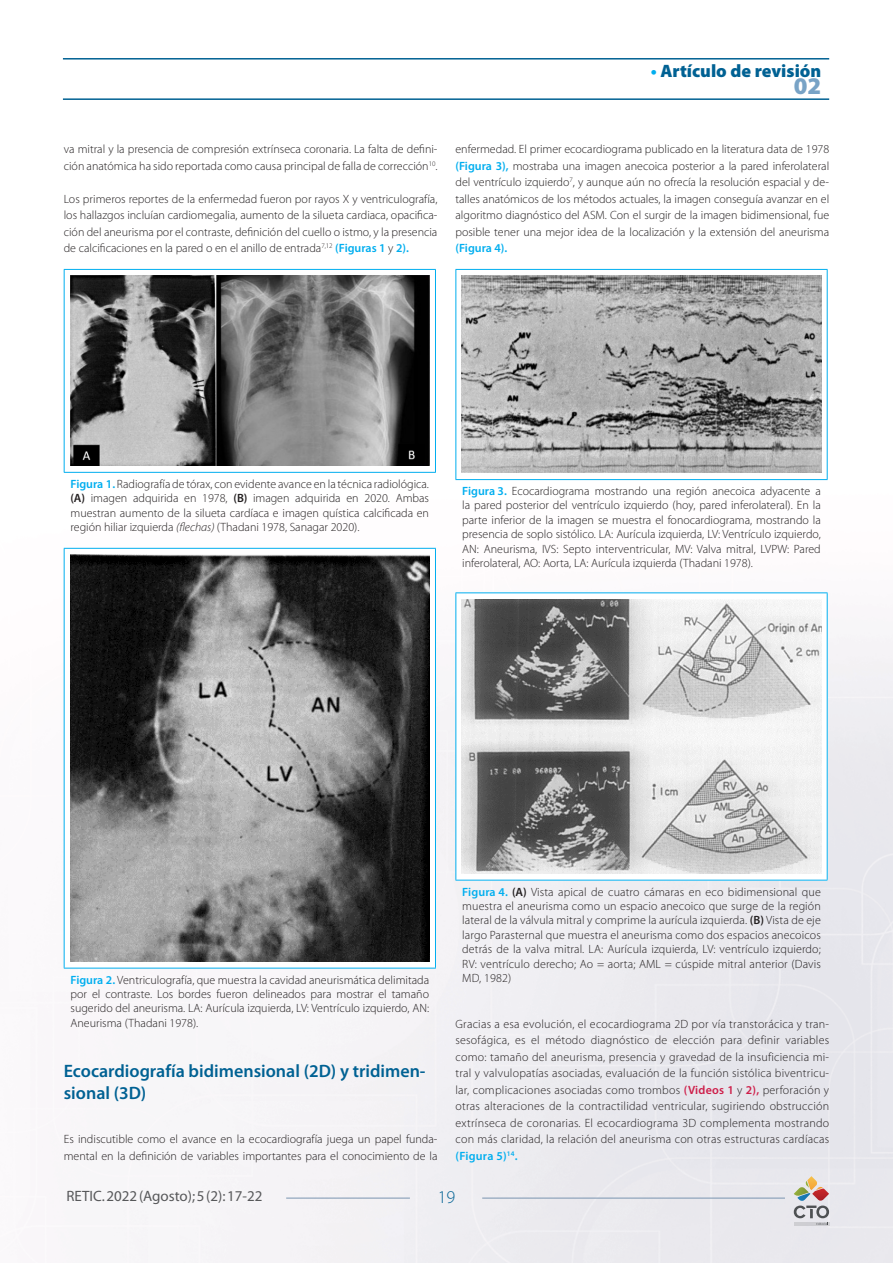
<style>
.page{position:relative;width:893px;height:1263px;background:#fff}
.page>*{position:absolute;margin:0;border:0;box-sizing:border-box;transform-origin:0 0}
.t1{font:900 24px "Myriad Pro";color:#78a3c6}
._02_Primer_Orden{font:600 18px/21.6px "Myriad Pro";color:#006193}
.t2{font:900 18px "Myriad Pro";color:#006193}
.t3{font:300 18px "Myriad Pro";color:#006193}
.t4{font:15px "Myriad Pro";color:#57585a}
._01_Texto_comun{font:300 12px/16.5px "Myriad Pro";color:#231f20;text-align:justify}
.s1{font-weight:700;color:#00aeef}
.s2{font-weight:600;color:#00aeef}
.s3{font-weight:600}
.s4{font-style:italic}
.s5{font-weight:600;color:#ce1d49}
</style>
<div class="page">
<hr style="left:63px;top:58px;width:766px;height:2px;background:#006193">
<hr style="left:63px;top:98px;width:766px;height:2px;background:#006193">
<hr style="left:482px;top:1198px;width:303px;height:1px;background:#7a94b0">
<hr style="left:286px;top:1198px;width:124px;height:1px;background:#7a94b0">
<hr style="left:794px;top:1222px;width:35px;height:4px;background:#ceced2">
<svg style="left:794px;top:1176px;width:35px;height:49px;background:#c7bdb8"></svg>
<hr style="left:64px;top:269px;width:372px;height:1px;background:#00aeef">
<hr style="left:64px;top:270px;width:1px;height:202px;background:#00aeef">
<hr style="left:435px;top:270px;width:1px;height:202px;background:#00aeef">
<hr style="left:64px;top:472px;width:372px;height:1px;background:#00aeef">
<img style="left:70px;top:276px;width:359px;height:190px">
<hr style="left:64px;top:548px;width:372px;height:1px;background:#00aeef">
<hr style="left:64px;top:549px;width:1px;height:419px;background:#00aeef">
<hr style="left:435px;top:549px;width:1px;height:419px;background:#00aeef">
<hr style="left:64px;top:968px;width:372px;height:1px;background:#00aeef">
<img style="left:70px;top:555px;width:359px;height:407px">
<svg style="left:456px;top:269px;width:371px;height:211px"></svg>
<hr style="left:455px;top:269px;width:373px;height:1px;background:#00aeef">
<hr style="left:455px;top:270px;width:1px;height:209px;background:#00aeef">
<hr style="left:827px;top:270px;width:1px;height:209px;background:#00aeef">
<hr style="left:455px;top:479px;width:373px;height:1px;background:#00aeef">
<img style="left:462px;top:276px;width:359px;height:196px">
<hr style="left:455px;top:592px;width:373px;height:1px;background:#00aeef">
<hr style="left:455px;top:593px;width:1px;height:287px;background:#00aeef">
<hr style="left:827px;top:593px;width:1px;height:287px;background:#00aeef">
<hr style="left:455px;top:880px;width:373px;height:1px;background:#00aeef">
<img style="left:462px;top:599px;width:359px;height:275px">
<h2 class="t2" style="left:651px;top:60px;width:172px"><span class="s1">•</span> Artículo de revisión</h2>
<h1 class="t1" style="left:794px;top:72px;width:29px">02</h1>
<p class="_01_Texto_comun" style="left:64px;top:141px;width:375px">va mitral y la presencia de compresión extrínseca coronaria. La falta de defini&shy;ción anatómica ha sido reportada como causa principal de falla de corrección<sup>10</sup>.</p>
<p class="_01_Texto_comun" style="left:64px;top:190px;width:375px">Los primeros reportes de la enfermedad fueron por rayos X y ventriculografía, los hallazgos incluían cardiomegalia, aumento de la silueta cardiaca, opacifica&shy;ción del aneurisma por el contraste, definición del cuello o istmo, y la presencia de calcificaciones en la pared o en el anillo de entrada<sup>7,12</sup> <span class="s2">(Figuras 1</span> y <span class="s2">2).</span></p>
<p class="_01_Texto_comun" style="left:455px;top:141px;width:375px">enfermedad. El primer ecocardiograma publicado en la literatura data de 1978 <span class="s2">(Figura 3),</span> mostraba una imagen anecoica posterior a la pared inferolateral del ventrículo izquierdo<sup>7</sup>, y aunque aún no ofrecía la resolución espacial y de&shy;talles anatómicos de los métodos actuales, la imagen conseguía avanzar en el algoritmo diagnóstico del ASM. Con el surgir de la imagen bidimensional, fue posible tener una mejor idea de la localización y la extensión del aneurisma <span class="s2">(Figura 4).</span></p>
<p class="_01_Texto_comun" style="left:71px;top:477px;width:360px;line-height:14.4px"><span class="s2">Figura 1.</span> Radiografía de tórax, con evidente avance en la técnica radiológica. <span class="s3">(A)</span> imagen adquirida en 1978, <span class="s3">(B)</span> imagen adquirida en 2020. Ambas muestran aumento de la silueta cardíaca e imagen quística calcificada en región hiliar izquierda <span class="s4">(flechas)</span> (Thadani 1978, Sanagar 2020).</p>
<p class="_01_Texto_comun" style="left:462px;top:484px;width:360px;line-height:14.4px"><span class="s2">Figura 3.</span> Ecocardiograma mostrando una región anecoica adyacente a la pared posterior del ventrículo izquierdo (hoy, pared inferolateral). En la parte inferior de la imagen se muestra el fonocardiograma, mostrando la presencia de soplo sistólico. LA: Aurícula izquierda, LV: Ventrículo izquierdo, AN: Aneurisma, IVS: Septo interventricular, MV: Valva mitral, LVPW: Pared inferolateral, AO: Aorta, LA: Aurícula izquierda (Thadani 1978).</p>
<p class="_01_Texto_comun" style="left:71px;top:972px;width:360px;line-height:14.4px"><span class="s2">Figura 2.</span> Ventriculografía, que muestra la cavidad aneurismática delimitada por el contraste. Los bordes fueron delineados para mostrar el tamaño sugerido del aneurisma. LA: Aurícula izquierda, LV: Ventrículo izquierdo, AN:<br>Aneurisma (Thadani 1978).</p>
<p class="_02_Primer_Orden" style="left:64px;top:1060px;width:363px">Ecocardiografía bidimensional (2D) y tridimen&shy;sional (3D)</p>
<p class="_01_Texto_comun" style="left:64px;top:1131px;width:375px">Es indiscutible como el avance en la ecocardiografía juega un papel funda&shy;mental en la definición de variables importantes para el conocimiento de la</p>
<p class="_01_Texto_comun" style="left:462px;top:884px;width:360px;line-height:14.4px"><span class="s2">Figura 4.</span> <span class="s3">(A)</span> Vista apical de cuatro cámaras en eco bidimensional que muestra el aneurisma como un espacio anecoico que surge de la región lateral de la válvula mitral y comprime la aurícula izquierda. <span class="s3">(B)</span> Vista de eje largo Parasternal que muestra el aneurisma como dos espacios anecoicos detrás de la valva mitral. LA: Aurícula izquierda, LV: ventrículo izquierdo; RV: ventrículo derecho; Ao = aorta; AML = cúspide mitral anterior (Davis MD, 1982)</p>
<p class="_01_Texto_comun" style="left:455px;top:1015px;width:375px">Gracias a esa evolución, el ecocardiograma 2D por vía transtorácica y tran&shy;sesofágica, es el método diagnóstico de elección para definir variables como: tamaño del aneurisma, presencia y gravedad de la insuficiencia mi&shy;tral y valvulopatías asociadas, evaluación de la función sistólica biventricu&shy;lar, complicaciones asociadas como trombos <span class="s5">(Videos 1</span> y <span class="s5">2),</span> perforación y otras alteraciones de la contractilidad ventricular, sugiriendo obstrucción extrínseca de coronarias. El ecocardiograma 3D complementa mostrando con más claridad, la relación del aneurisma con otras estructuras cardíacas <span class="s2">(Figura 5)</span><sup>14</sup><span class="s2">.</span></p>
<p class="t4" style="left:66px;top:1187px;width:198px">RETIC. 2022 (Agosto); 5 (2): 17-22</p>
<h2 class="t3" style="left:438px;top:1187px;width:19px">19</h2>
</div>
